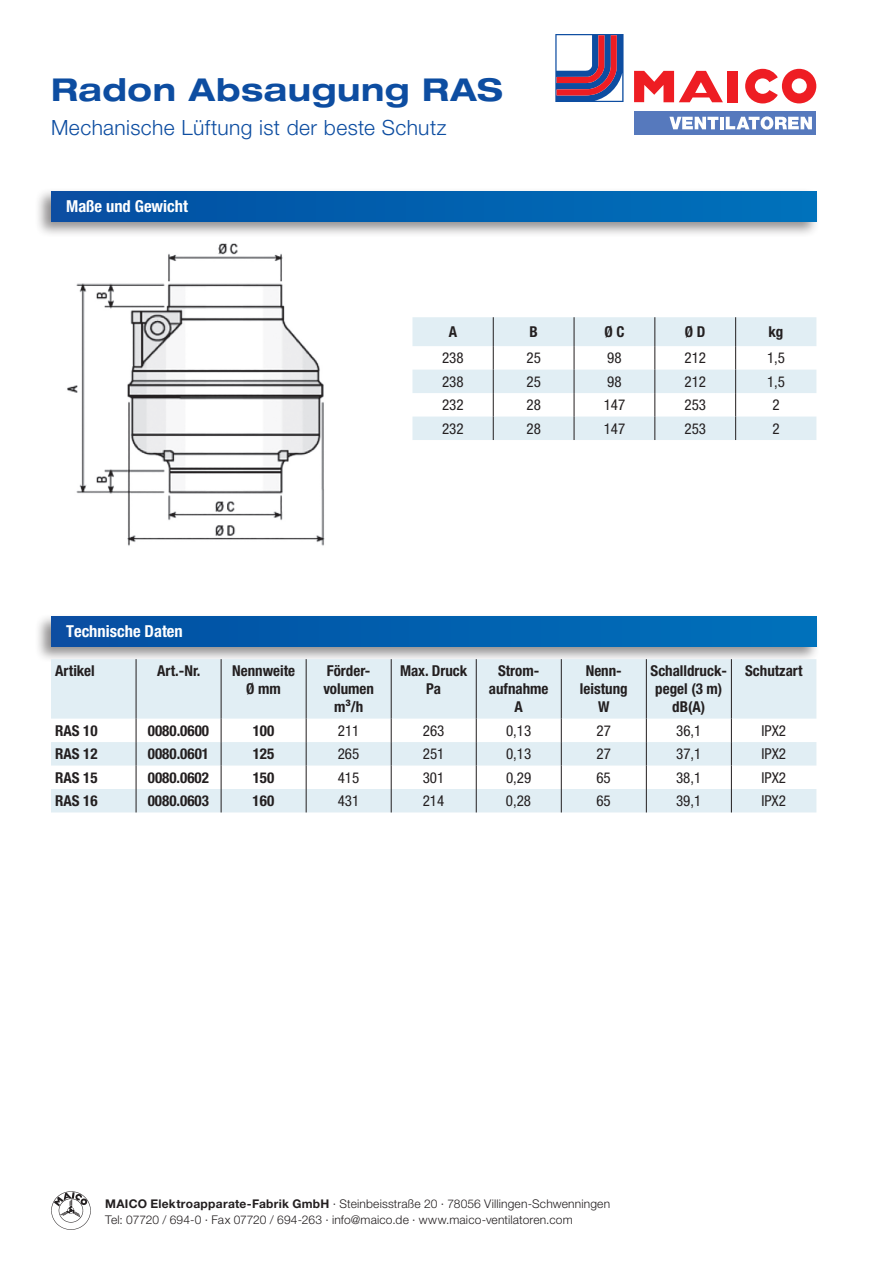
<style>
.page{position:relative;width:893px;height:1263px;background:#fff}
.page>*{position:absolute;margin:0;border:0;box-sizing:border-box;transform-origin:0 0}
.t1{font:700 expanded 31.5px "Helvetica Neue";letter-spacing:.02em;color:#0d4da1}
.t2{font:300 21px "Helvetica Neue LTW1 G";letter-spacing:.02em;color:#0d4da1}
.t3{font:700 condensed 16.5px "Helvetica Neue LTW1 G";color:#fff}
.t4{font:700 condensed 15px/18px "Helvetica Neue LTW1 G";color:#231f20;text-align:center}
.t5{font:condensed 15px "Helvetica Neue LTW1 G";color:#231f20}
.t6{font:300 12px/16.5px "Helvetica Neue LTW1 G";letter-spacing:.015em;color:#231f20}
.s1{font-weight:700}
</style>
<div class="page">
<svg style="left:412px;top:317px;width:404px;height:123px;fill:#e1eef4"></svg>
<svg style="left:574px;top:317px;width:1px;height:123px"></svg>
<svg style="left:655px;top:317px;width:1px;height:123px"></svg>
<svg style="left:735px;top:317px;width:1px;height:123px"></svg>
<svg style="left:493px;top:317px;width:1px;height:123px"></svg>
<div style="left:34px;top:188px;width:786px;height:50px;background:#231f20;opacity:.5"></div>
<div style="left:51px;top:191px;width:765px;height:30px;background:linear-gradient(to right,#054ea1,#0072bc)"></div>
<div style="left:34px;top:613px;width:786px;height:50px;background:#231f20;opacity:.5"></div>
<div style="left:51px;top:617px;width:765px;height:29px;background:linear-gradient(to right,#054ea1,#0072bc)"></div>
<img style="left:67px;top:243px;width:258px;height:303px">
<div style="left:51px;top:659px;width:765px;height:60px;background:#e1eef4"></div>
<svg style="left:51px;top:742px;width:765px;height:70px;fill:#e1eef4"></svg>
<hr style="left:221px;top:659px;width:1px;height:60px;background:#231f20">
<hr style="left:306px;top:659px;width:1px;height:60px;background:#231f20">
<hr style="left:391px;top:659px;width:1px;height:60px;background:#231f20">
<hr style="left:476px;top:659px;width:1px;height:60px;background:#231f20">
<hr style="left:561px;top:659px;width:1px;height:60px;background:#231f20">
<hr style="left:646px;top:659px;width:1px;height:60px;background:#231f20">
<hr style="left:731px;top:659px;width:1px;height:60px;background:#231f20">
<svg style="left:391px;top:719px;width:1px;height:93px"></svg>
<svg style="left:476px;top:719px;width:1px;height:93px"></svg>
<svg style="left:561px;top:719px;width:1px;height:93px"></svg>
<svg style="left:646px;top:719px;width:1px;height:93px"></svg>
<svg style="left:731px;top:719px;width:1px;height:93px"></svg>
<hr style="left:136px;top:659px;width:1px;height:60px;background:#231f20">
<svg style="left:136px;top:719px;width:1px;height:93px"></svg>
<svg style="left:221px;top:719px;width:1px;height:93px"></svg>
<svg style="left:306px;top:719px;width:1px;height:93px"></svg>
<div style="left:727px;top:71px;width:11px;height:31px;background:#ee1d23"></div>
<svg style="left:634px;top:71px;width:89px;height:31px"></svg>
<svg style="left:745px;top:69px;width:71px;height:34px"></svg>
<svg style="left:555px;top:34px;width:68px;height:68px"></svg>
<div style="left:634px;top:111px;width:181px;height:24px;background:#5679bd"></div>
<svg style="left:669px;top:117px;width:49px;height:12px"></svg>
<hr style="left:720px;top:117px;width:4px;height:12px;background:#fff">
<svg style="left:726px;top:116px;width:86px;height:14px"></svg>
<img style="left:51px;top:1191px;width:39px;height:38px">
<h1 class="t1" style="left:51px;top:70px;width:453px">Radon Absaugung RAS</h1>
<h2 class="t2" style="left:51px;top:115px;width:397px">Mechanische Lüftung ist der beste Schutz</h2>
<p class="t3" style="left:66px;top:196px;width:123px">Maße und Gewicht</p>
<p class="t4" style="left:449px;top:323px;width:10px">A</p>
<p class="t4" style="left:529px;top:323px;width:10px">B</p>
<p class="t4" style="left:604px;top:323px;width:21px">Ø C</p>
<p class="t4" style="left:685px;top:323px;width:22px">Ø D</p>
<p class="t4" style="left:769px;top:323px;width:16px">kg</p>
<p class="t5" style="left:442px;top:349px;width:23px">238</p>
<p class="t5" style="left:526px;top:349px;width:16px">25</p>
<p class="t5" style="left:607px;top:349px;width:16px">98</p>
<p class="t5" style="left:684px;top:349px;width:23px">212</p>
<p class="t5" style="left:767px;top:349px;width:19px">1,5</p>
<p class="t5" style="left:442px;top:373px;width:23px">238</p>
<p class="t5" style="left:526px;top:373px;width:16px">25</p>
<p class="t5" style="left:607px;top:373px;width:16px">98</p>
<p class="t5" style="left:684px;top:373px;width:23px">212</p>
<p class="t5" style="left:767px;top:373px;width:19px">1,5</p>
<p class="t5" style="left:442px;top:396px;width:23px">232</p>
<p class="t5" style="left:526px;top:396px;width:16px">28</p>
<p class="t5" style="left:604px;top:396px;width:23px">147</p>
<p class="t5" style="left:684px;top:396px;width:23px">253</p>
<p class="t5" style="left:772px;top:396px;width:9px">2</p>
<p class="t5" style="left:442px;top:419px;width:23px">232</p>
<p class="t5" style="left:526px;top:419px;width:16px">28</p>
<p class="t5" style="left:604px;top:419px;width:23px">147</p>
<p class="t5" style="left:684px;top:419px;width:23px">253</p>
<p class="t5" style="left:772px;top:419px;width:9px">2</p>
<p class="t3" style="left:66px;top:622px;width:118px">Technische Daten</p>
<p class="t4" style="left:55px;top:662px;width:41px">Artikel</p>
<p class="t4" style="left:157px;top:662px;width:45px">Art.-Nr.</p>
<p class="t4" style="left:232px;top:662px;width:64px">Nennweite<br>Ø mm</p>
<p class="t4" style="left:323px;top:662px;width:52px">Förder&shy;volumen m³/h</p>
<p class="t4" style="left:400px;top:662px;width:69px">Max. Druck<br>Pa</p>
<p class="t4" style="left:489px;top:662px;width:61px">Strom&shy;aufnahme<br>A</p>
<p class="t4" style="left:580px;top:662px;width:49px">Nenn&shy;leistung<br>W</p>
<p class="t4" style="left:651px;top:662px;width:78px">Schalldruck&shy;pegel (3 m) dB(A)</p>
<p class="t4" style="left:745px;top:662px;width:59px">Schutzart</p>
<p class="t4" style="left:55px;top:721px;width:44px">RAS 10</p>
<p class="t4" style="left:148px;top:721px;width:63px">0080.0600</p>
<p class="t4" style="left:253px;top:721px;width:23px">100</p>
<p class="t5" style="left:338px;top:721px;width:23px">211</p>
<p class="t5" style="left:423px;top:721px;width:23px">263</p>
<p class="t5" style="left:506px;top:721px;width:27px">0,13</p>
<p class="t5" style="left:596px;top:721px;width:16px">27</p>
<p class="t5" style="left:676px;top:721px;width:27px">36,1</p>
<p class="t5" style="left:761px;top:721px;width:26px">IPX2</p>
<p class="t4" style="left:55px;top:745px;width:44px">RAS 12</p>
<p class="t4" style="left:148px;top:745px;width:63px">0080.0601</p>
<p class="t4" style="left:253px;top:745px;width:23px">125</p>
<p class="t5" style="left:338px;top:745px;width:23px">265</p>
<p class="t5" style="left:423px;top:745px;width:23px">251</p>
<p class="t5" style="left:506px;top:745px;width:27px">0,13</p>
<p class="t5" style="left:596px;top:745px;width:16px">27</p>
<p class="t5" style="left:676px;top:745px;width:27px">37,1</p>
<p class="t5" style="left:761px;top:745px;width:26px">IPX2</p>
<p class="t4" style="left:55px;top:768px;width:44px">RAS 15</p>
<p class="t4" style="left:148px;top:768px;width:63px">0080.0602</p>
<p class="t4" style="left:253px;top:768px;width:23px">150</p>
<p class="t5" style="left:338px;top:768px;width:23px">415</p>
<p class="t5" style="left:423px;top:768px;width:23px">301</p>
<p class="t5" style="left:506px;top:768px;width:27px">0,29</p>
<p class="t5" style="left:596px;top:768px;width:16px">65</p>
<p class="t5" style="left:676px;top:768px;width:27px">38,1</p>
<p class="t5" style="left:761px;top:768px;width:26px">IPX2</p>
<p class="t4" style="left:55px;top:792px;width:44px">RAS 16</p>
<p class="t4" style="left:148px;top:792px;width:63px">0080.0603</p>
<p class="t4" style="left:253px;top:792px;width:23px">160</p>
<p class="t5" style="left:338px;top:792px;width:23px">431</p>
<p class="t5" style="left:423px;top:792px;width:23px">214</p>
<p class="t5" style="left:506px;top:792px;width:27px">0,28</p>
<p class="t5" style="left:596px;top:792px;width:16px">65</p>
<p class="t5" style="left:676px;top:792px;width:27px">39,1</p>
<p class="t5" style="left:761px;top:792px;width:26px">IPX2</p>
<p class="t6" style="left:105px;top:1195px;width:506px"><span class="s1">MAICO Elektroapparate-Fabrik GmbH</span> ∙ Steinbeisstraße 20 ∙ 78056 Villingen-Schwenningen<br>Tel: 07720 / 694-0 · Fax 07720 / 694-263 · info@maico.de · www.maico-ventilatoren.com</p>
</div>
